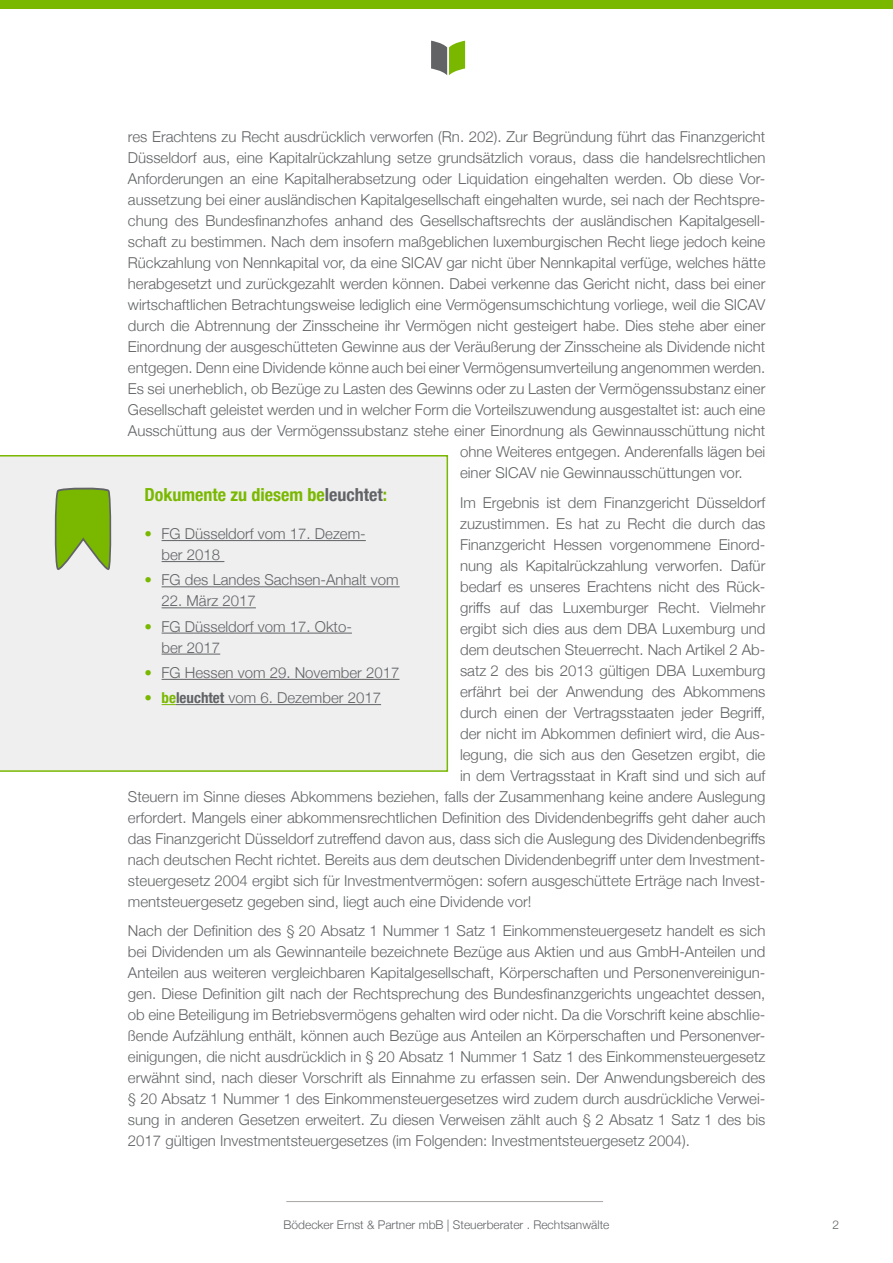
<style>
.page{position:relative;width:893px;height:1263px;background:#fff}
.page>*{position:absolute;margin:0;border:0;box-sizing:border-box;transform-origin:0 0}
.t1{font:700 condensed 18px "Helvetica Neue";color:#7ab800}
.t2{font:300 15px/21px "Helvetica Neue";color:#616365}
.t3{font:300 12px "Helvetica Neue";color:#616365}
.s1{color:#616365}
.s2{color:#7ab800}
.s3{font-weight:700;font-stretch:condensed;color:#7ab800}
.s4{font-weight:700;font-stretch:condensed}
</style>
<div class="page">
<div style="left:0;top:0;width:893px;height:9px;background:#7ab800"></div>
<hr style="left:286px;top:1201px;width:317px;height:1px;background:#a9a5a5">
<svg style="left:431px;top:41px;width:34px;height:34px"></svg>
<div style="left:0;top:455px;width:448px;height:317px;background:#efeff0"></div>
<hr style="left:162px;top:540px;width:204px;height:1px;background:#616365">
<hr style="left:162px;top:561px;width:62px;height:1px;background:#616365">
<hr style="left:162px;top:586px;width:238px;height:1px;background:#616365">
<hr style="left:162px;top:607px;width:94px;height:1px;background:#616365">
<hr style="left:162px;top:633px;width:190px;height:1px;background:#616365">
<hr style="left:162px;top:654px;width:58px;height:1px;background:#616365">
<hr style="left:162px;top:679px;width:237px;height:1px;background:#616365">
<svg style="left:162px;top:704px;width:14px;height:1px"></svg>
<hr style="left:176px;top:704px;width:205px;height:1px;background:#616365">
<svg style="left:54px;top:486px;width:59px;height:86px"></svg>
<p class="t2" style="left:128px;top:125px;width:639px">res Erachtens zu Recht ausdrücklich verworfen (Rn. 202). Zur Begründung führt das Finanzgericht</p>
<p class="t2" style="left:128px;top:146px;width:639px">Düsseldorf aus, eine Kapitalrückzahlung setze grundsätzlich voraus, dass die handelsrechtlichen</p>
<p class="t2" style="left:128px;top:167px;width:639px">Anforderungen an eine Kapitalherabsetzung oder Liquidation eingehalten werden. Ob diese Vor-</p>
<p class="t2" style="left:128px;top:188px;width:639px">aussetzung bei einer ausländischen Kapitalgesellschaft eingehalten wurde, sei nach der Rechtspre-</p>
<p class="t2" style="left:128px;top:209px;width:639px">chung des Bundesfinanzhofes anhand des Gesellschaftsrechts der ausländischen Kapitalgesell-</p>
<p class="t2" style="left:128px;top:230px;width:639px">schaft zu bestimmen. Nach dem insofern maßgeblichen luxemburgischen Recht liege jedoch keine</p>
<p class="t2" style="left:128px;top:251px;width:639px">Rückzahlung von Nennkapital vor, da eine SICAV gar nicht über Nennkapital verfüge, welches hätte</p>
<p class="t2" style="left:128px;top:272px;width:639px">herabgesetzt und zurückgezahlt werden können. Dabei verkenne das Gericht nicht, dass bei einer</p>
<p class="t2" style="left:128px;top:293px;width:639px">wirtschaftlichen Betrachtungsweise lediglich eine Vermögensumschichtung vorliege, weil die SICAV</p>
<p class="t2" style="left:128px;top:314px;width:639px">durch die Abtrennung der Zinsscheine ihr Vermögen nicht gesteigert habe. Dies stehe aber einer</p>
<p class="t2" style="left:128px;top:335px;width:639px">Einordnung der ausgeschütteten Gewinne aus der Veräußerung der Zinsscheine als Dividende nicht</p>
<p class="t2" style="left:128px;top:356px;width:639px">entgegen. Denn eine Dividende könne auch bei einer Vermögensumverteilung angenommen werden.</p>
<p class="t2" style="left:128px;top:377px;width:639px">Es sei unerheblich, ob Bezüge zu Lasten des Gewinns oder zu Lasten der Vermögenssubstanz einer</p>
<p class="t2" style="left:128px;top:398px;width:639px">Gesellschaft geleistet werden und in welcher Form die Vorteilszuwendung ausgestaltet ist: auch eine</p>
<p class="t2" style="left:128px;top:419px;width:639px">Ausschüttung aus der Vermögenssubstanz stehe einer Einordnung als Gewinnausschüttung nicht</p>
<p class="t2" style="left:460px;top:440px;width:307px">ohne Weiteres entgegen. Anderenfalls lägen bei</p>
<p class="t2" style="left:460px;top:461px;width:284px">einer SICAV nie Gewinnausschüttungen vor.</p>
<p class="t2" style="left:460px;top:491px;width:307px">Im Ergebnis ist dem Finanzgericht Düsseldorf</p>
<p class="t2" style="left:460px;top:512px;width:307px">zuzustimmen. Es hat zu Recht die durch das</p>
<p class="t2" style="left:460px;top:533px;width:307px">Finanzgericht Hessen vorgenommene Einord-</p>
<p class="t2" style="left:460px;top:554px;width:307px">nung als Kapitalrückzahlung verworfen. Dafür</p>
<p class="t2" style="left:460px;top:575px;width:307px">bedarf es unseres Erachtens nicht des Rück-</p>
<p class="t2" style="left:460px;top:596px;width:307px">griffs auf das Luxemburger Recht. Vielmehr</p>
<p class="t2" style="left:460px;top:617px;width:307px">ergibt sich dies aus dem DBA Luxemburg und</p>
<p class="t2" style="left:460px;top:638px;width:307px">dem deutschen Steuerrecht. Nach Artikel 2 Ab-</p>
<p class="t2" style="left:460px;top:659px;width:307px">satz 2 des bis 2013 gültigen DBA Luxemburg</p>
<p class="t2" style="left:460px;top:680px;width:307px">erfährt bei der Anwendung des Abkommens</p>
<p class="t2" style="left:460px;top:701px;width:307px">durch einen der Vertragsstaaten jeder Begriff,</p>
<p class="t2" style="left:460px;top:722px;width:307px">der nicht im Abkommen definiert wird, die Aus-</p>
<p class="t2" style="left:460px;top:743px;width:307px">legung, die sich aus den Gesetzen ergibt, die</p>
<p class="t2" style="left:460px;top:764px;width:307px">in dem Vertragsstaat in Kraft sind und sich auf</p>
<p class="t2" style="left:128px;top:785px;width:639px">Steuern im Sinne dieses Abkommens beziehen, falls der Zusammenhang keine andere Auslegung</p>
<p class="t2" style="left:128px;top:806px;width:639px">erfordert. Mangels einer abkommensrechtlichen Definition des Dividendenbegriffs geht daher auch</p>
<p class="t2" style="left:128px;top:827px;width:639px">das Finanzgericht Düsseldorf zutreffend davon aus, dass sich die Auslegung des Dividendenbegriffs</p>
<p class="t2" style="left:128px;top:848px;width:639px">nach deutschen Recht richtet. Bereits aus dem deutschen Dividendenbegriff unter dem Investment-</p>
<p class="t2" style="left:128px;top:869px;width:639px">steuergesetz 2004 ergibt sich für Investmentvermögen: sofern ausgeschüttete Erträge nach Invest-</p>
<p class="t2" style="left:128px;top:890px;width:405px">mentsteuergesetz gegeben sind, liegt auch eine Dividende vor!</p>
<p class="t2" style="left:128px;top:919px;width:639px;text-align:justify">Nach der Definition des § 20 Absatz 1 Nummer 1 Satz 1 Einkommensteuergesetz handelt es sich bei Dividenden um als Gewinnanteile bezeichnete Bezüge aus Aktien und aus GmbH-Anteilen und Anteilen aus weiteren vergleichbaren Kapitalgesellschaft, Körperschaften und Personenvereinigun&shy;gen. Diese Definition gilt nach der Rechtsprechung des Bundesfinanzgerichts ungeachtet dessen, ob eine Beteiligung im Betriebsvermögens gehalten wird oder nicht. Da die Vorschrift keine abschlie&shy;ßende Aufzählung enthält, können auch Bezüge aus Anteilen an Körperschaften und Personenver&shy;einigungen, die nicht ausdrücklich in § 20 Absatz 1 Nummer 1 Satz 1 des Einkommensteuergesetz erwähnt sind, nach dieser Vorschrift als Einnahme zu erfassen sein. Der Anwendungsbereich des § 20 Absatz 1 Nummer 1 des Einkommensteuergesetzes wird zudem durch ausdrückliche Verwei&shy;sung in anderen Gesetzen erweitert. Zu diesen Verweisen zählt auch § 2 Absatz 1 Satz 1 des bis 2017 gültigen Investmentsteuergesetzes (im Folgenden: Investmentsteuergesetz 2004).</p>
<p class="t1" style="left:145px;top:480px;width:244px">Dokumente zu diesem be<span class="s1">leuchtet</span>:</p>
<p class="t2" style="left:162px;top:522px;width:206px;text-indent:-17px"><span class="s2">•</span> FG Düsseldorf vom 17. Dezem&shy;ber 2018</p>
<p class="t2" style="left:145px;top:568px;width:255px"><span class="s2">•</span> FG des Landes Sachsen-Anhalt vom</p>
<p class="t2" style="left:162px;top:589px;width:96px">22. März 2017</p>
<p class="t2" style="left:162px;top:615px;width:192px;text-indent:-17px"><span class="s2">•</span> FG Düsseldorf vom 17. Okto&shy;ber 2017</p>
<p class="t2" style="left:145px;top:661px;width:256px"><span class="s2">•</span> FG Hessen vom 29. November 2017</p>
<p class="t2" style="left:145px;top:686px;width:238px"><span class="s3">• be</span><span class="s4">leuchtet</span> vom 6. Dezember 2017</p>
<p class="t3" style="left:284px;top:1215px;width:327px">Bödecker Ernst &amp; Partner mbB | Steuerberater . Rechtsanwälte</p>
<p class="t3" style="left:832px;top:1215px;width:8px">2</p>
</div>
